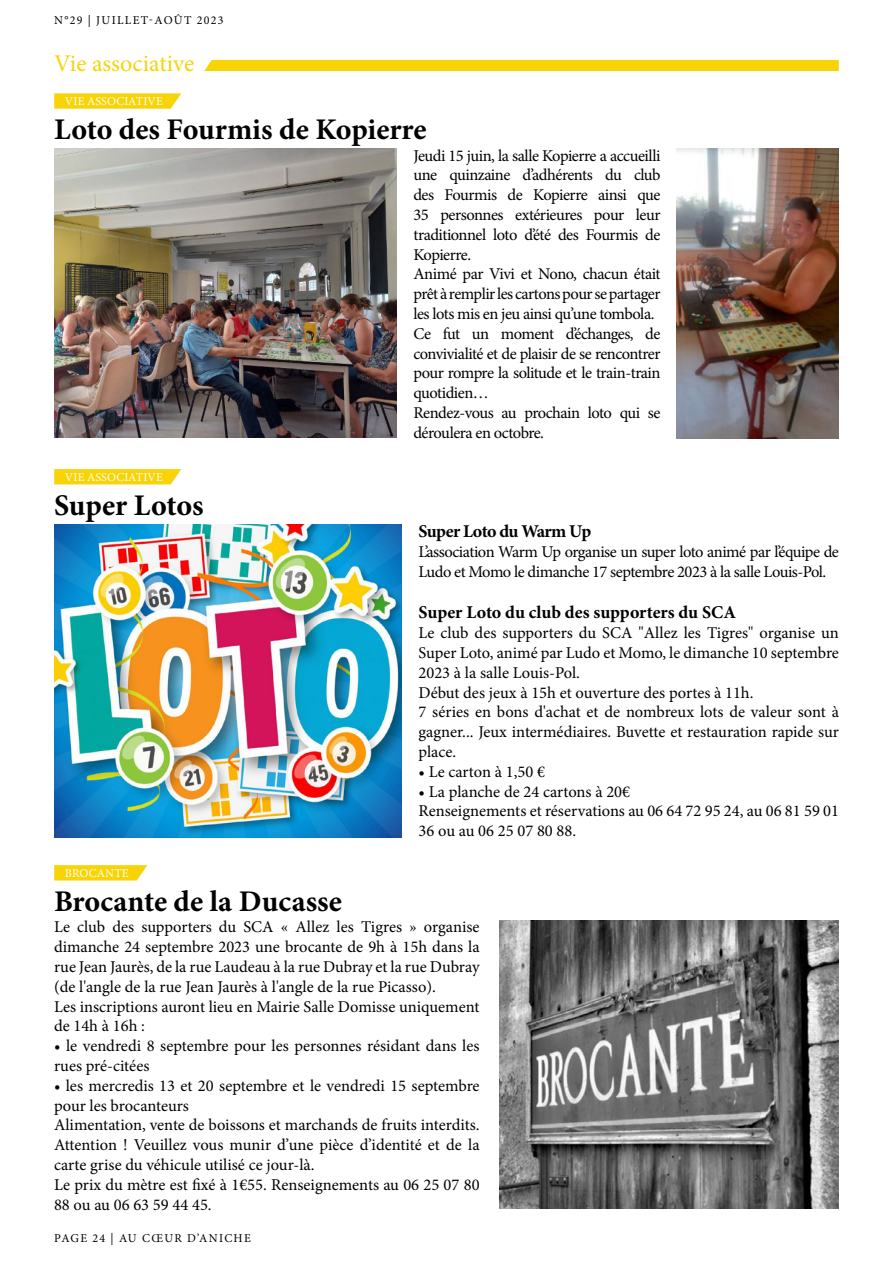
<style>
.page{position:relative;width:893px;height:1263px;background:#fff}
.page>*{position:absolute;margin:0;border:0;box-sizing:border-box;transform-origin:0 0}
.t1{font:700 30px "Minion Pro";color:#000}
.t2{font:24px "Minion Pro";color:#f8d305}
.t3{font:700 18px "Minion Pro";letter-spacing:-.005em;color:#000}
.t4{font:700 18px "Minion Pro";letter-spacing:-.035em;color:#000}
.t5{font:16.5px/19.8px "Minion Pro";letter-spacing:-.01em;color:#000}
.t6{font:16.5px/19.8px "Minion Pro";letter-spacing:-.03em;color:#000}
.t7{font:12px "Minion Pro";letter-spacing:.11em;color:#000}
.t8{font:12px "Minion Pro";letter-spacing:.01em;color:#fff}
</style>
<div class="page">
<div style="left:204px;top:60px;width:635px;height:11px;background:#f8d305"></div>
<svg style="left:54px;top:93px;width:127px;height:16px;background:#f8d619"></svg>
<img style="left:54px;top:149px;width:342px;height:289px">
<svg style="left:54px;top:469px;width:127px;height:15px;background:#f8d510"></svg>
<img style="left:54px;top:524px;width:348px;height:313px">
<svg style="left:54px;top:865px;width:93px;height:15px"></svg>
<img style="left:500px;top:920px;width:339px;height:289px">
<img style="left:677px;top:149px;width:162px;height:289px">
<p class="t7" style="left:54px;top:12px;width:171px">N°29 | JUILLET-AOÛT 2023</p>
<h2 class="t2" style="left:54px;top:47px;width:141px">Vie associative</h2>
<p class="t8" style="left:65px;top:93px;width:100px">VIE ASSOCIATIVE</p>
<h1 class="t1" style="left:54px;top:108px;width:374px">Loto des Fourmis de Kopierre</h1>
<p class="t8" style="left:65px;top:469px;width:100px">VIE ASSOCIATIVE</p>
<h1 class="t1" style="left:54px;top:484px;width:151px">Super Lotos</h1>
<p class="t8" style="left:65px;top:865px;width:65px">BROCANTE</p>
<h1 class="t1" style="left:54px;top:880px;width:290px">Brocante de la Ducasse</h1>
<p class="t6" style="left:413px;top:145px;width:249px">Jeudi 15 juin, la salle Kopierre a accueilli une quinzaine d’adhérents du club des Fourmis de Kopierre ainsi que 35 personnes extérieures pour leur traditionnel loto d’été des Fourmis de Kopierre.<br>Animé par Vivi et Nono, chacun était prêt à remplir les cartons pour se partager les lots mis en jeu ainsi qu’une tombola.<br>Ce fut un moment d’échanges, de convivialité et de plaisir de se rencontrer pour rompre la solitude et le train-train quotidien…<br>Rendez-vous au prochain loto qui se déroulera en octobre.</p>
<p class="t4" style="left:418px;top:519px;width:174px">Super Loto du Warm Up</p>
<p class="t6" style="left:418px;top:542px;width:422px">L’association Warm Up organise un super loto animé par l’équipe de<br>Ludo et Momo le dimanche 17 septembre 2023 à la salle Louis-Pol.</p>
<p class="t3" style="left:418px;top:600px;width:319px">Super Loto du club des supporters du SCA</p>
<p class="t5" style="left:418px;top:623px;width:422px">Le club des supporters du SCA "Allez les Tigres" organise un Super Loto, animé par Ludo et Momo, le dimanche 10 septembre 2023 à la salle Louis-Pol.<br>Début des jeux à 15h et ouverture des portes à 11h.<br>7 séries en bons d'achat et de nombreux lots de valeur sont à gagner... Jeux intermédiaires. Buvette et restauration rapide sur place.</p>
<p class="t5" style="left:418px;top:762px;width:128px">• Le carton à 1,50 €</p>
<p class="t5" style="left:418px;top:781px;width:422px">• La planche de 24 cartons à 20€<br>Renseignements et réservations au 06 64 72 95 24, au 06 81 59 01<br>36 ou au 06 25 07 80 88.</p>
<p class="t5" style="left:54px;top:917px;width:427px">Le club des supporters du SCA « Allez les Tigres » organise dimanche 24 septembre 2023 une brocante de 9h à 15h dans la rue Jean Jaurès, de la rue Laudeau à la rue Dubray et la rue Dubray (de l'angle de la rue Jean Jaurès à l'angle de la rue Picasso).<br>Les inscriptions auront lieu en Mairie Salle Domisse uniquement de 14h à 16h :</p>
<p class="t5" style="left:54px;top:1036px;width:427px">• le vendredi 8 septembre pour les personnes résidant dans les rues pré-citées</p>
<p class="t5" style="left:54px;top:1076px;width:427px">• les mercredis 13 et 20 septembre et le vendredi 15 septembre pour les brocanteurs<br>Alimentation, vente de boissons et marchands de fruits interdits.<br>Attention ! Veuillez vous munir d’une pièce d’identité et de la carte grise du véhicule utilisé ce jour-là.<br>Le prix du mètre est fixé à 1€55. Renseignements au 06 25 07 80<br>88 ou au 06 63 59 44 45.</p>
<p class="t7" style="left:54px;top:1230px;width:198px">PAGE 24 | AU CŒUR D’ANICHE</p>
</div>
